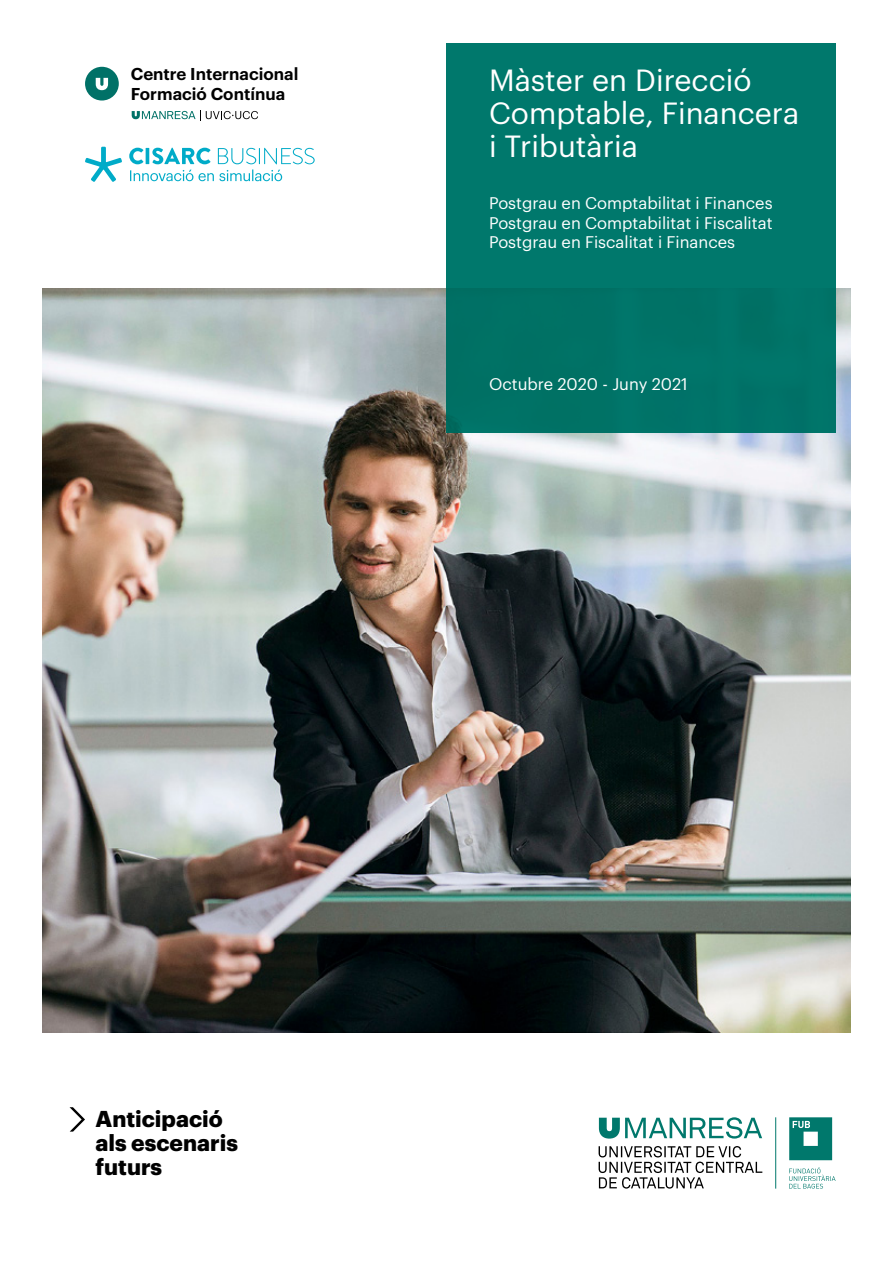
<style>
.page{position:relative;width:893px;height:1263px;background:#fff}
.page>*{position:absolute;margin:0;border:0;box-sizing:border-box;transform-origin:0 0}
.t1{font:30px/33px "Graphik";color:#fff}
.t2{font:700 22.5px/24px "Graphik";color:#000}
.t3{font:600 16.8px/19.6px "Graphik";color:#000}
.t4{font:16.5px/19.5px "Graphik";color:#fff;text-align:justify}
</style>
<div class="page">
<svg style="left:789px;top:1117px;width:47px;height:71px"></svg>
<hr style="left:775px;top:1117px;width:1px;height:71px;background:#00786c">
<svg style="left:599px;top:1117px;width:163px;height:21px"></svg>
<svg style="left:599px;top:1146px;width:163px;height:42px"></svg>
<img style="left:43px;top:288px;width:807px;height:745px">
<div style="left:446px;top:44px;width:390px;height:389px;background:#00786c"></div>
<svg style="left:70px;top:1107px;width:15px;height:24px"></svg>
<div style="left:85px;top:67px;width:34px;height:34px;background:#007167;border-radius:50%"></div>
<svg style="left:96px;top:78px;width:12px;height:12px"></svg>
<svg style="left:132px;top:110px;width:126px;height:11px"></svg>
<svg style="left:85px;top:147px;width:230px;height:35px"></svg>
<p class="t3" style="left:131px;top:63px;width:169px">Centre Internacional<br>Formació Contínua</p>
<h1 class="t1" style="left:489px;top:61px;width:312px">Màster en Direcció<br>Comptable, Financera i Tributària</h1>
<p class="t4" style="left:489px;top:192px;width:285px">Postgrau en Comptabilitat i Finances Postgrau en Comptabilitat i Fiscalitat Postgrau en Fiscalitat i Finances</p>
<p class="t4" style="left:489px;top:373px;width:200px">Octubre 2020 - Juny 2021</p>
<h2 class="t2" style="left:96px;top:1105px;width:144px">Anticipació als escenaris futurs</h2>
</div>
